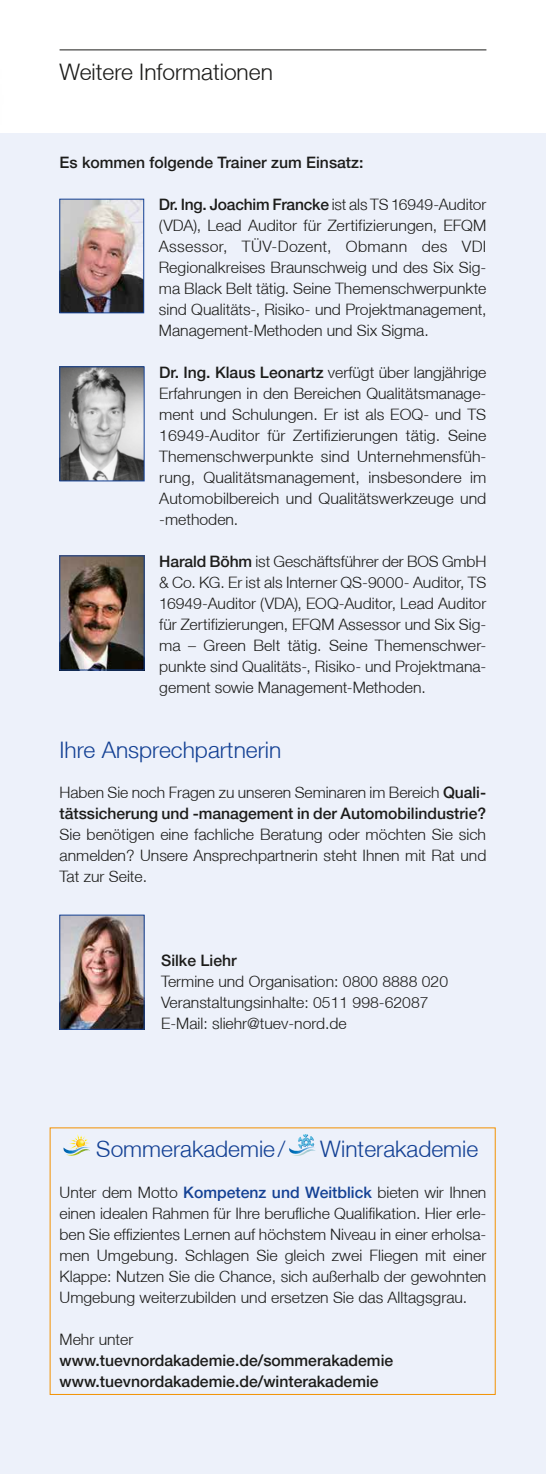
<style>
.page{position:relative;width:546px;height:1474px;background:#fff}
.page>*{position:absolute;margin:0;border:0;box-sizing:border-box;transform-origin:0 0}
.t1{font:300 22.75px "Helvetica Neue LT";color:#144194}
.t2{font:300 22.75px "Helvetica Neue LT";color:#1c1c1a}
.t3{font:300 15.75px/21px "Helvetica Neue LT";color:#1c1c1a;text-align:justify}
.t4{font:500 15.75px/21px "Helvetica Neue LT";color:#1c1c1a}
.s1{font-weight:500}
.s2{font-weight:300}
.s3{font-weight:500;color:#144194}
</style>
<div class="page">
<div style="left:0;top:134px;width:546px;height:1339px;background:#edf1fa"></div>
<svg style="left:63px;top:1134px;width:28px;height:21px"></svg>
<img style="left:62px;top:201px;width:80px;height:110px">
<div style="left:60px;top:199px;width:84px;height:114px;border:1px solid #144194"></div>
<img style="left:62px;top:368px;width:80px;height:111px">
<div style="left:60px;top:366px;width:84px;height:115px;border:1px solid #144194"></div>
<img style="left:62px;top:557px;width:80px;height:111px">
<div style="left:60px;top:555px;width:84px;height:115px;border:1px solid #144194"></div>
<img style="left:62px;top:916px;width:80px;height:111px">
<svg style="left:289px;top:1134px;width:27px;height:21px"></svg>
<hr style="left:60px;top:50px;width:426px;height:1px;background:#1c1c1a">
<div style="left:0;top:0;width:9px;height:437px;background:#1c1c1a;opacity:.45"></div>
<h1 class="t2" style="left:60px;top:58px;width:215px">Weitere Informationen</h1>
<p class="t4" style="left:60px;top:152px;width:305px">Es kommen folgende Trainer zum Einsatz:</p>
<p class="t3" style="left:159px;top:194px;width:329px;text-align:left"><span class="s1">Dr. Ing. Joachim Francke</span> ist als TS 16949-Auditor (VDA), Lead Auditor für Zertifizierungen, EFQM Assessor, TÜV-Dozent, Obmann des VDI Regionalkreises Braunschweig und des Six Sig&shy;ma Black Belt tätig. Seine Themenschwerpunkte sind Qualitäts-, Risiko- und Projektmanagement, Management-Methoden und Six Sigma.</p>
<p class="t3" style="left:159px;top:362px;width:328px"><span class="s1">Dr. Ing. Klaus Leonartz</span> verfügt über langjährige Erfahrungen in den Bereichen Qualitätsmanage&shy;ment und Schulungen. Er ist als EOQ- und TS 16949-Auditor für Zertifizierungen tätig. Seine Themenschwerpunkte sind Unternehmensfüh&shy;rung, Qualitätsmanagement, insbesondere im Automobilbereich und Qualitätswerkzeuge und -methoden.</p>
<p class="t3" style="left:159px;top:551px;width:329px;text-align:left"><span class="s1">Harald Böhm</span> ist Geschäftsführer der BOS GmbH &amp; Co. KG. Er ist als Interner QS-9000- Auditor, TS 16949-Auditor (VDA), EOQ-Auditor, Lead Auditor für Zertifizierungen, EFQM Assessor und Six Sig&shy;ma – Green Belt tätig. Seine Themenschwer&shy;punkte sind Qualitäts-, Risiko- und Projektmana&shy;gement sowie Management-Methoden.</p>
<h1 class="t1" style="left:60px;top:736px;width:223px">Ihre Ansprechpartnerin</h1>
<p class="t4" style="left:60px;top:782px;width:428px"><span class="s2">Haben Sie noch Fragen zu unseren Seminaren im Bereich</span> Quali&shy;tätssicherung und -management in der Automobilindustrie?</p>
<p class="t3" style="left:60px;top:824px;width:428px">Sie benötigen eine fachliche Beratung oder möchten Sie sich anmelden? Unsere Ansprechpartnerin steht Ihnen mit Rat und Tat zur Seite.</p>
<p class="t4" style="left:161px;top:950px;width:77px">Silke Liehr</p>
<p class="t3" style="left:161px;top:971px;width:288px;text-align:left">Termine und Organisation: 0800 8888 020<br>Veranstaltungsinhalte: 0511 998-62087<br>E-Mail: sliehr@tuev-nord.de</p>
<h1 class="t1" style="left:96px;top:1134px;width:191px">Sommerakademie/</h1>
<h1 class="t1" style="left:320px;top:1134px;width:160px">Winterakademie</h1>
<p class="t3" style="left:60px;top:1181px;width:428px">Unter dem Motto <span class="s3">Kompetenz und Weitblick</span> bieten wir Ihnen einen idealen Rahmen für Ihre berufliche Qualifikation. Hier erle&shy;ben Sie effizientes Lernen auf höchstem Niveau in einer erholsa&shy;men Umgebung. Schlagen Sie gleich zwei Fliegen mit einer Klappe: Nutzen Sie die Chance, sich außerhalb der gewohnten Umgebung weiterzubilden und ersetzen Sie das Alltagsgrau.</p>
<p class="t3" style="left:60px;top:1328px;width:75px">Mehr unter</p>
<p class="t4" style="left:60px;top:1349px;width:335px">www.tuevnordakademie.de/sommerakademie www.tuevnordakademie.de/winterakademie</p>
</div>
